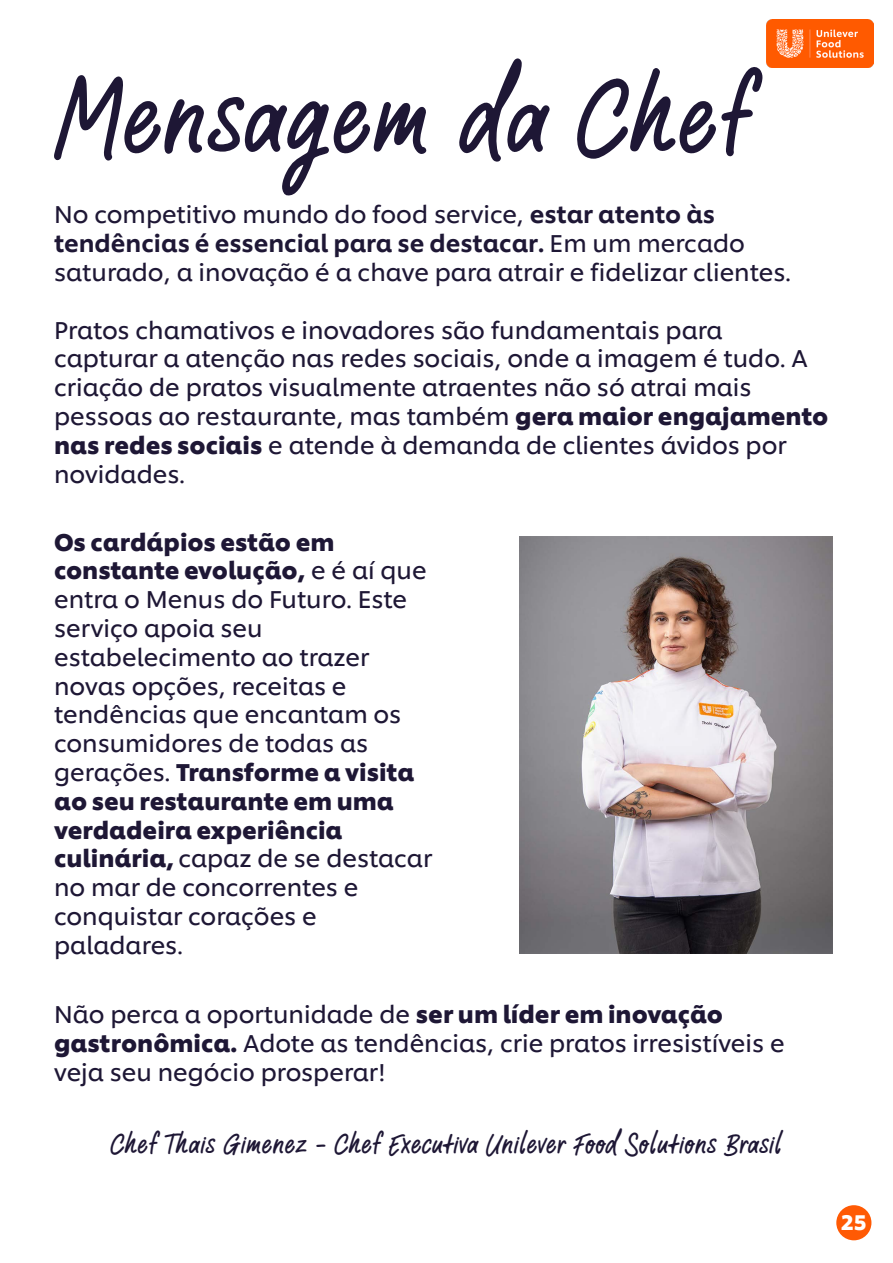
<style>
.page{position:relative;width:893px;height:1263px;background:#fff}
.page>*{position:absolute;margin:0;border:0;box-sizing:border-box;transform-origin:0 0}
.t1{font:142.8px "Chefs Hand";color:#1e1735}
.t2{font:37.95px "Chefs Hand";color:#1e1735}
.t3{font:24px/28.8px "Unilever Shilling";color:#1e1735}
.t4{font:700 21px "Unilever Shilling";color:#fff}
.s1{font-weight:500}
.s2{font-weight:700}
</style>
<div class="page">
<img style="left:520px;top:536px;width:313px;height:418px">
<div style="left:836px;top:1205px;width:35px;height:35px;background:#ff5a04;border-radius:50%"></div>
<img style="left:767px;top:20px;width:106px;height:48px">
<h1 class="t1" style="left:54px;top:42px;width:698px">Mensagem da Chef</h1>
<p class="t3" style="left:54px;top:198px;width:738px">No competitivo mundo do food service, <span class="s1">estar atento às tendências é essencial para se destacar.</span> Em um mercado saturado, a inovação é a chave para atrair e fidelizar clientes.</p>
<p class="t3" style="left:54px;top:313px;width:775px">Pratos chamativos e inovadores são fundamentais para capturar a atenção nas redes sociais, onde a imagem é tudo. A criação de pratos visualmente atraentes não só atrai mais pessoas ao restaurante, mas também <span class="s2">gera maior engajamento nas redes sociais</span> e atende à demanda de clientes ávidos por novidades.</p>
<p class="t3" style="left:54px;top:525px;width:380px"><span class="s2">Os cardápios estão em constante evolução,</span> e é aí que entra o Menus do Futuro. Este serviço apoia seu estabelecimento ao trazer novas opções, receitas e tendências que encantam os consumidores de todas as gerações. <span class="s2">Transforme a visita ao seu restaurante em uma verdadeira experiência culinária,</span> capaz de se destacar no mar de concorrentes e conquistar corações e paladares.</p>
<p class="t3" style="left:54px;top:998px;width:732px">Não perca a oportunidade de <span class="s2">ser um líder em inovação gastronômica.</span> Adote as tendências, crie pratos irresistíveis e veja seu negócio prosperar!</p>
<h2 class="t2" style="left:111px;top:1124px;width:673px">Chef Thais Gimenez - Chef Executiva Unilever Food Solutions Brasil</h2>
<p class="t4" style="left:841px;top:1206px;width:27px">25</p>
</div>
